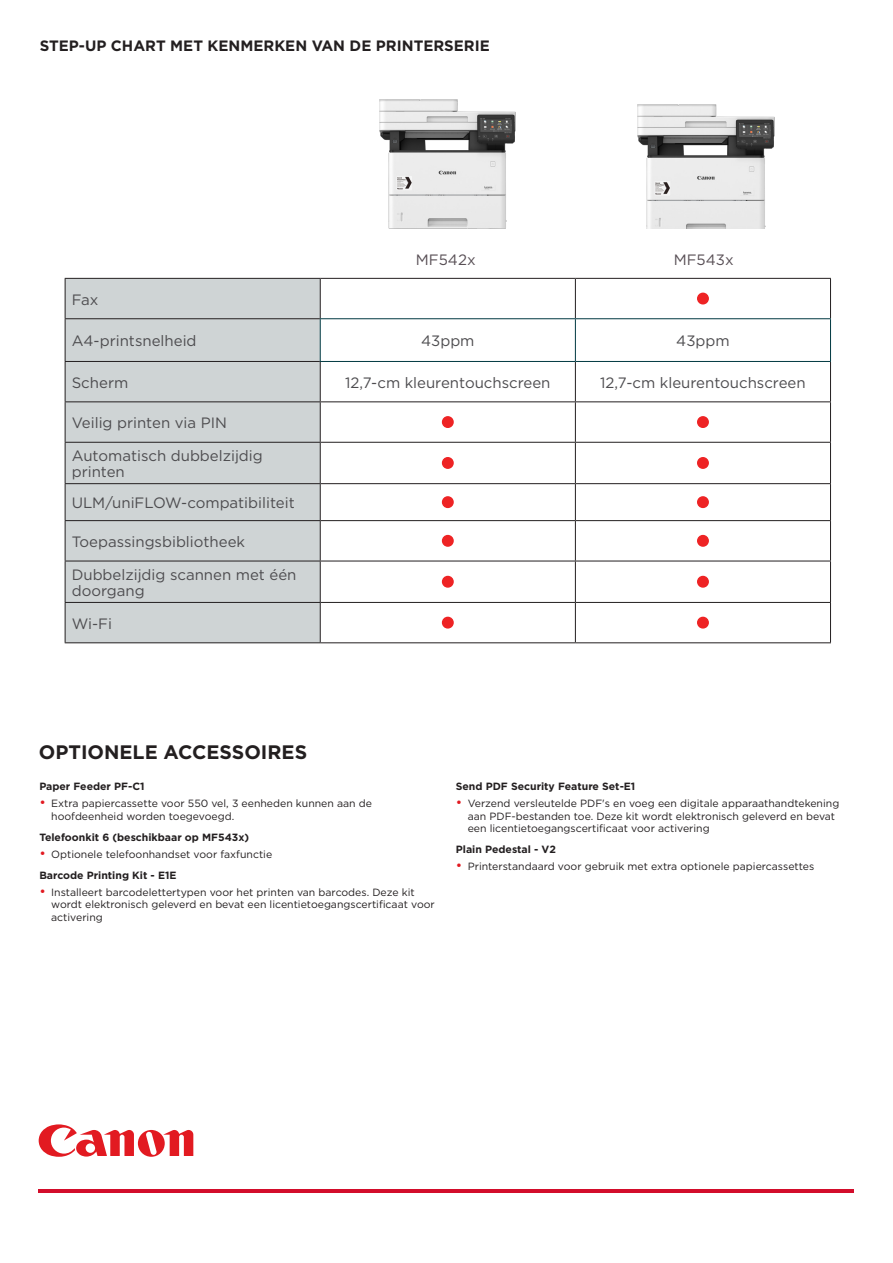
<style>
.page{position:relative;width:893px;height:1263px;background:#fff}
.page>*{position:absolute;margin:0;border:0;box-sizing:border-box;transform-origin:0 0}
.HEADER_B{font:700 19.5px "Gotham";color:#231f20}
.t1{font:15px/16.2px "Gotham";color:#4d4c4f}
.Product_name{font:700 15px "Gotham";color:#231f20}
.t2{font:15px "Gotham";color:#584f55}
.t3{font:10.5px/12.6px "Gotham";color:#231f20}
.SUBHEAD{font:700 10.5px "Gotham";color:#231f20}
.s1{font-size:13.5px;color:#e21a21}
</style>
<div class="page">
<svg style="left:39px;top:1124px;width:154px;height:33px"></svg>
<hr style="left:39px;top:1189px;width:815px;height:3px;background:#d30d2b">
<div style="left:66px;top:279px;width:254px;height:363px;background:#cfd4d5"></div>
<svg style="left:321px;top:279px;width:509px;height:363px"></svg>
<hr style="left:320px;top:278px;width:255px;height:1px;background:#231f20">
<hr style="left:320px;top:401px;width:255px;height:1px;background:#231f20">
<hr style="left:320px;top:442px;width:255px;height:1px;background:#231f20">
<hr style="left:320px;top:483px;width:255px;height:1px;background:#231f20">
<hr style="left:320px;top:520px;width:255px;height:1px;background:#231f20">
<hr style="left:320px;top:561px;width:255px;height:1px;background:#231f20">
<hr style="left:320px;top:602px;width:255px;height:1px;background:#231f20">
<hr style="left:320px;top:642px;width:255px;height:1px;background:#231f20">
<hr style="left:575px;top:278px;width:256px;height:1px;background:#231f20">
<hr style="left:575px;top:279px;width:1px;height:39px;background:#231f20">
<hr style="left:575px;top:362px;width:1px;height:39px;background:#231f20">
<hr style="left:575px;top:401px;width:256px;height:1px;background:#231f20">
<hr style="left:575px;top:402px;width:1px;height:40px;background:#231f20">
<hr style="left:575px;top:442px;width:256px;height:1px;background:#231f20">
<hr style="left:575px;top:443px;width:1px;height:40px;background:#231f20">
<hr style="left:575px;top:483px;width:256px;height:1px;background:#231f20">
<hr style="left:575px;top:484px;width:1px;height:36px;background:#231f20">
<hr style="left:575px;top:520px;width:256px;height:1px;background:#231f20">
<hr style="left:575px;top:521px;width:1px;height:40px;background:#231f20">
<hr style="left:575px;top:561px;width:256px;height:1px;background:#231f20">
<hr style="left:575px;top:561px;width:1px;height:41px;background:#231f20">
<hr style="left:575px;top:602px;width:256px;height:1px;background:#231f20">
<hr style="left:575px;top:603px;width:1px;height:39px;background:#231f20">
<hr style="left:575px;top:642px;width:256px;height:1px;background:#231f20">
<hr style="left:830px;top:279px;width:1px;height:39px;background:#231f20">
<hr style="left:830px;top:362px;width:1px;height:39px;background:#231f20">
<hr style="left:830px;top:402px;width:1px;height:40px;background:#231f20">
<hr style="left:830px;top:443px;width:1px;height:40px;background:#231f20">
<hr style="left:830px;top:484px;width:1px;height:36px;background:#231f20">
<hr style="left:830px;top:521px;width:1px;height:40px;background:#231f20">
<hr style="left:830px;top:561px;width:1px;height:41px;background:#231f20">
<hr style="left:830px;top:603px;width:1px;height:39px;background:#231f20">
<hr style="left:65px;top:278px;width:255px;height:1px;background:#231f20">
<hr style="left:65px;top:279px;width:1px;height:39px;background:#231f20">
<hr style="left:320px;top:279px;width:1px;height:39px;background:#231f20">
<hr style="left:65px;top:318px;width:255px;height:1px;background:#231f20">
<hr style="left:65px;top:319px;width:1px;height:42px;background:#231f20">
<hr style="left:65px;top:361px;width:255px;height:1px;background:#231f20">
<hr style="left:65px;top:362px;width:1px;height:39px;background:#231f20">
<hr style="left:320px;top:362px;width:1px;height:39px;background:#231f20">
<hr style="left:65px;top:401px;width:255px;height:1px;background:#231f20">
<hr style="left:65px;top:402px;width:1px;height:40px;background:#231f20">
<hr style="left:320px;top:402px;width:1px;height:40px;background:#231f20">
<hr style="left:65px;top:442px;width:255px;height:1px;background:#231f20">
<hr style="left:65px;top:443px;width:1px;height:40px;background:#231f20">
<hr style="left:320px;top:443px;width:1px;height:40px;background:#231f20">
<hr style="left:65px;top:483px;width:255px;height:1px;background:#231f20">
<hr style="left:65px;top:484px;width:1px;height:36px;background:#231f20">
<hr style="left:320px;top:484px;width:1px;height:36px;background:#231f20">
<hr style="left:65px;top:520px;width:255px;height:1px;background:#231f20">
<hr style="left:65px;top:521px;width:1px;height:40px;background:#231f20">
<hr style="left:320px;top:521px;width:1px;height:40px;background:#231f20">
<hr style="left:65px;top:561px;width:255px;height:1px;background:#231f20">
<hr style="left:65px;top:561px;width:1px;height:41px;background:#231f20">
<hr style="left:320px;top:561px;width:1px;height:41px;background:#231f20">
<hr style="left:65px;top:602px;width:255px;height:1px;background:#231f20">
<hr style="left:65px;top:603px;width:1px;height:39px;background:#231f20">
<hr style="left:320px;top:603px;width:1px;height:39px;background:#231f20">
<hr style="left:65px;top:642px;width:255px;height:1px;background:#231f20">
<hr style="left:320px;top:318px;width:255px;height:1px;background:#003942">
<hr style="left:320px;top:319px;width:1px;height:42px;background:#003942">
<hr style="left:320px;top:361px;width:255px;height:1px;background:#003942">
<hr style="left:575px;top:318px;width:256px;height:1px;background:#003942">
<hr style="left:575px;top:319px;width:1px;height:42px;background:#003942">
<hr style="left:575px;top:361px;width:256px;height:1px;background:#003942">
<hr style="left:830px;top:319px;width:1px;height:42px;background:#003942">
<div style="left:698px;top:293px;width:10px;height:11px;background:#ee2324;border-radius:50%"></div>
<div style="left:697px;top:293px;width:12px;height:11px;border:2px solid #ee2324;border-radius:50%"></div>
<div style="left:443px;top:417px;width:10px;height:10px;background:#ee2324;border-radius:50%"></div>
<div style="left:442px;top:416px;width:12px;height:12px;border:2px solid #ee2324;border-radius:50%"></div>
<div style="left:698px;top:417px;width:10px;height:10px;background:#ee2324;border-radius:50%"></div>
<div style="left:697px;top:416px;width:12px;height:12px;border:2px solid #ee2324;border-radius:50%"></div>
<div style="left:443px;top:458px;width:10px;height:10px;background:#ee2324;border-radius:50%"></div>
<div style="left:442px;top:457px;width:12px;height:12px;border:2px solid #ee2324;border-radius:50%"></div>
<div style="left:698px;top:458px;width:10px;height:10px;background:#ee2324;border-radius:50%"></div>
<div style="left:697px;top:457px;width:12px;height:12px;border:2px solid #ee2324;border-radius:50%"></div>
<div style="left:443px;top:497px;width:10px;height:10px;background:#ee2324;border-radius:50%"></div>
<div style="left:442px;top:496px;width:12px;height:12px;border:2px solid #ee2324;border-radius:50%"></div>
<div style="left:698px;top:497px;width:10px;height:10px;background:#ee2324;border-radius:50%"></div>
<div style="left:697px;top:496px;width:12px;height:12px;border:2px solid #ee2324;border-radius:50%"></div>
<div style="left:443px;top:536px;width:10px;height:10px;background:#ee2324;border-radius:50%"></div>
<div style="left:442px;top:535px;width:12px;height:12px;border:2px solid #ee2324;border-radius:50%"></div>
<div style="left:698px;top:536px;width:10px;height:10px;background:#ee2324;border-radius:50%"></div>
<div style="left:697px;top:535px;width:12px;height:12px;border:2px solid #ee2324;border-radius:50%"></div>
<div style="left:443px;top:576px;width:10px;height:11px;background:#ee2324;border-radius:50%"></div>
<div style="left:442px;top:576px;width:12px;height:12px;border:2px solid #ee2324;border-radius:50%"></div>
<div style="left:698px;top:576px;width:10px;height:11px;background:#ee2324;border-radius:50%"></div>
<div style="left:697px;top:576px;width:12px;height:12px;border:2px solid #ee2324;border-radius:50%"></div>
<div style="left:443px;top:617px;width:10px;height:11px;background:#ee2324;border-radius:50%"></div>
<div style="left:442px;top:617px;width:12px;height:12px;border:2px solid #ee2324;border-radius:50%"></div>
<div style="left:698px;top:617px;width:10px;height:11px;background:#ee2324;border-radius:50%"></div>
<div style="left:697px;top:617px;width:12px;height:12px;border:2px solid #ee2324;border-radius:50%"></div>
<img style="left:379px;top:100px;width:137px;height:129px">
<img style="left:638px;top:105px;width:136px;height:124px">
<p class="Product_name" style="left:40px;top:35px;width:452px">STEP-UP CHART MET KENMERKEN VAN DE PRINTERSERIE</p>
<p class="t2" style="left:416px;top:250px;width:61px">MF542x</p>
<p class="t2" style="left:674px;top:250px;width:61px">MF543x</p>
<p class="t1" style="left:72px;top:291px;width:28px">Fax</p>
<p class="t1" style="left:72px;top:332px;width:126px">A4-printsnelheid</p>
<p class="t1" style="left:421px;top:332px;width:55px">43ppm</p>
<p class="t1" style="left:676px;top:332px;width:55px">43ppm</p>
<p class="t1" style="left:72px;top:374px;width:58px">Scherm</p>
<p class="t1" style="left:345px;top:374px;width:207px">12,7-cm kleurentouchscreen</p>
<p class="t1" style="left:600px;top:374px;width:207px">12,7-cm kleurentouchscreen</p>
<p class="t1" style="left:72px;top:414px;width:157px">Veilig printen via PIN</p>
<p class="t1" style="left:72px;top:447px;width:193px">Automatisch dubbelzijdig printen</p>
<p class="t1" style="left:72px;top:494px;width:225px">ULM/uniFLOW-compatibiliteit</p>
<p class="t1" style="left:72px;top:533px;width:175px">Toepassingsbibliotheek</p>
<p class="t1" style="left:72px;top:566px;width:226px">Dubbelzijdig scannen met één doorgang</p>
<p class="t1" style="left:72px;top:615px;width:42px">Wi-Fi</p>
<p class="HEADER_B" style="left:39px;top:739px;width:270px">OPTIONELE ACCESSOIRES</p>
<p class="SUBHEAD" style="left:39px;top:779px;width:107px">Paper Feeder PF-C1</p>
<p class="t3" style="left:51px;top:797px;width:322px;text-indent:-12px"><span class="s1">•</span> Extra papiercassette voor 550 vel, 3 eenheden kunnen aan de hoofdeenheid worden toegevoegd.</p>
<p class="SUBHEAD" style="left:39px;top:830px;width:211px">Telefoonkit 6 (beschikbaar op MF543x)</p>
<p class="t3" style="left:39px;top:847px;width:234px"><span class="s1">•</span> Optionele telefoonhandset voor faxfunctie</p>
<p class="SUBHEAD" style="left:39px;top:868px;width:139px">Barcode Printing Kit - E1E</p>
<p class="t3" style="left:51px;top:885px;width:385px;text-indent:-12px"><span class="s1">•</span> Installeert barcodelettertypen voor het printen van barcodes. Deze kit wordt elektronisch geleverd en bevat een licentietoegangscertificaat voor activering</p>
<p class="SUBHEAD" style="left:456px;top:779px;width:181px">Send PDF Security Feature Set-E1</p>
<p class="t3" style="left:468px;top:797px;width:373px;text-indent:-12px"><span class="s1">•</span> Verzend versleutelde PDF's en voeg een digitale apparaathandtekening aan PDF-bestanden toe. Deze kit wordt elektronisch geleverd en bevat een licentietoegangscertificaat voor activering</p>
<p class="SUBHEAD" style="left:456px;top:843px;width:102px">Plain Pedestal - V2</p>
<p class="t3" style="left:456px;top:860px;width:360px"><span class="s1">•</span> Printerstandaard voor gebruik met extra optionele papiercassettes</p>
</div>
